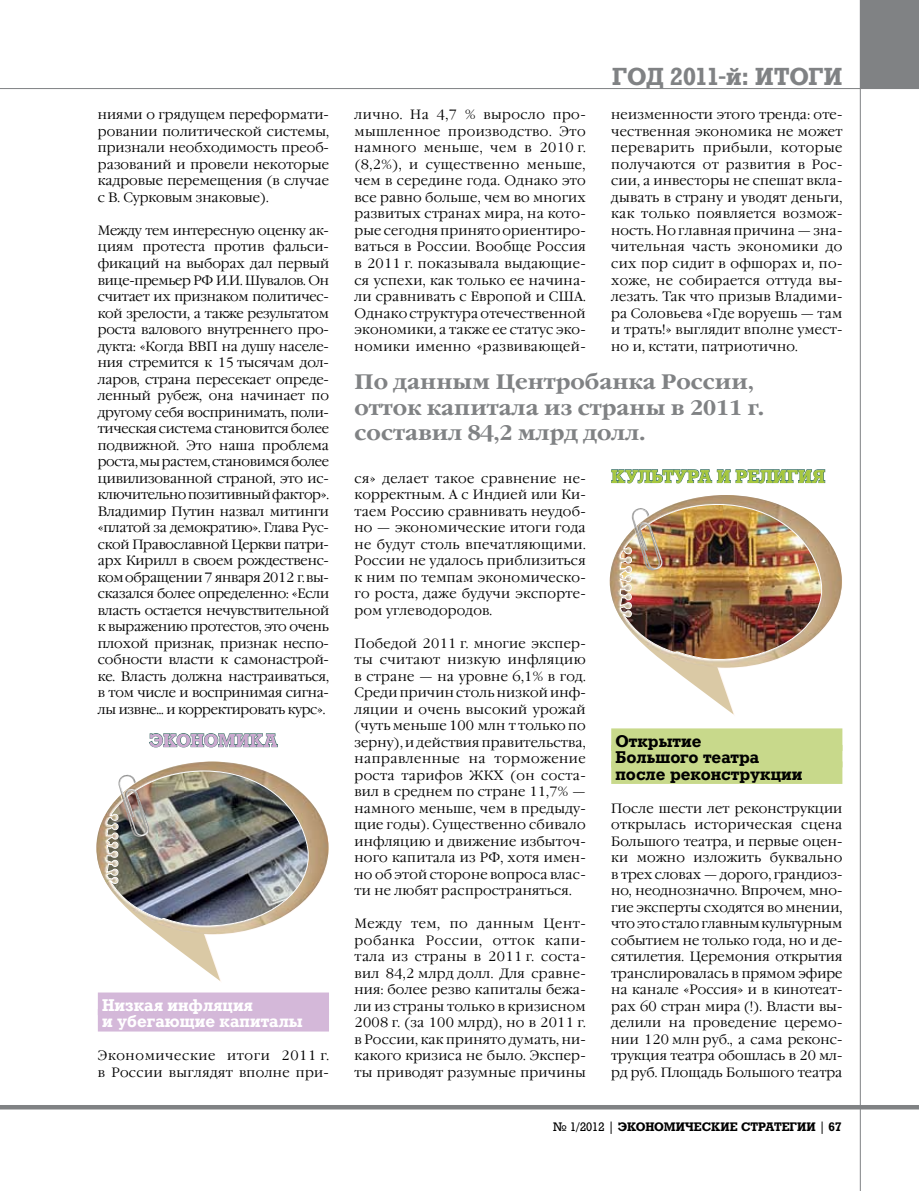
<style>
.page{position:relative;width:919px;height:1191px;background:#fff}
.page>*{position:absolute;margin:0;border:0;box-sizing:border-box;transform-origin:0 0}
.t1{font:700 24px "Rodeo";color:#808284}
.t2{font:700 21px/25.5px "Garamond C";color:#808284}
.t3{font:700 18px "Rodeo";color:#a6c73f}
.t4{font:700 18px "Rodeo";color:#cba8cf}
.t5{font:700 16.5px/16.5px "Rodeo";color:#000}
.t6{font:700 16.5px/16.5px "Rodeo";color:#fff}
.t7{font:300 13.5px/16.5px "Garamond C";letter-spacing:.015em;color:#000;text-align:justify}
.t8{font:300 13.5px/16.5px "Garamond C";letter-spacing:.04em;color:#000}
.t9{font:700 12px "Rodeo";color:#000}
.s1{font-weight:400}
</style>
<div class="page">
<div style="left:859px;top:0;width:59px;height:89px;background:#808284"></div>
<hr style="left:0;top:88px;width:918px;height:1px;background:#808284">
<hr style="left:859px;top:0;width:1px;height:1191px;background:#808284">
<hr style="left:0;top:1105px;width:918px;height:4px;background:#808284">
<div style="left:98px;top:992px;width:231px;height:23px;background:#d4b8d9"></div>
<div style="left:98px;top:1009px;width:231px;height:22px;background:#d4b8d9"></div>
<svg style="left:149px;top:733px;width:129px;height:14px"></svg>
<div style="left:611px;top:728px;width:231px;height:23px;background:#c8d98b"></div>
<div style="left:611px;top:745px;width:231px;height:22px;background:#c8d98b"></div>
<div style="left:611px;top:761px;width:231px;height:23px;background:#c8d98b"></div>
<svg style="left:611px;top:469px;width:214px;height:14px"></svg>
<svg style="left:158px;top:806px;width:170px;height:175px"></svg>
<img style="left:96px;top:761px;width:214px;height:173px">
<img style="left:106px;top:768px;width:208px;height:159px">
<img style="left:118px;top:774px;width:31px;height:62px">
<svg style="left:671px;top:539px;width:170px;height:175px"></svg>
<img style="left:610px;top:495px;width:213px;height:172px">
<img style="left:619px;top:502px;width:208px;height:158px">
<img style="left:631px;top:508px;width:31px;height:62px">
<p class="t7" style="left:98px;top:107px;width:233px">ниями о грядущем переформати&shy;ровании политической системы, признали необходимость преоб&shy;разований и провели некоторые кадровые перемещения (в случае с В. Сурковым знаковые).</p>
<p class="t7" style="left:98px;top:223px;width:233px">Между тем интересную оценку ак&shy;циям протеста против фальси&shy;фикаций на выборах дал первый вице-премьер РФ И.И. Шувалов. Он считает их признаком политичес&shy;кой зрелости, а также результатом роста валового внутреннего про&shy;дукта: «Когда ВВП на душу населе&shy;ния стремится к 15 тысячам дол&shy;ларов, страна пересекает опреде&shy;ленный рубеж, она начинает по другому себя воспринимать, поли&shy;тическая система становится более подвижной. Это наша проблема роста, мы растем, становимся более цивилизованной страной, это ис&shy;ключительно позитивный фактор».<br>Владимир Путин назвал митинги «платой за демократию». Глава Рус&shy;ской Православной Церкви патри&shy;арх Кирилл в своем рождественс&shy;ком обращении 7 января 2012 г. вы&shy;сказался более определенно: «Если власть остается нечувствительной к выражению протестов, это очень плохой признак, признак неспо&shy;собности власти к самонастрой&shy;ке. Власть должна настраиваться, в том числе и воспринимая сигна&shy;лы извне... и корректировать курс».</p>
<h3 class="t4" style="left:149px;top:729px;width:30px">Экономика</h3>
<p class="t6" style="left:102px;top:996px;width:202px">низкая инфляция<br>и убегающие капиталы</p>
<p class="t8" style="left:98px;top:1048px;width:233px">Экономические итоги 2011 г. в России выглядят вполне при-</p>
<p class="t7" style="left:354px;top:107px;width:233px">лично. На 4,7 % выросло про&shy;мышленное производство. Это намного меньше, чем в 2010 г. (8,2%), и существенно меньше, чем в середине года. Однако это все равно больше, чем во многих развитых странах мира, на кото&shy;рые сегодня принято ориентиро&shy;ваться в России. Вообще Россия в 2011 г. показывала выдающие&shy;ся успехи, как только ее начина&shy;ли сравнивать с Европой и США.<br>Однако структура отечественной экономики, а также ее статус эко&shy;номики именно «развивающей-</p>
<h1 class="t1" style="left:612px;top:62px;width:162px">год 2011-й: итоги</h1>
<p class="t7" style="left:611px;top:107px;width:233px">неизменности этого тренда: оте&shy;чественная экономика не может переварить прибыли, которые получаются от развития в Рос&shy;сии, а инвесторы не спешат вкла&shy;дывать в страну и уводят деньги, как только появляется возмож&shy;ность. Но главная причина — зна&shy;чительная часть экономики до сих пор сидит в офшорах и, по&shy;хоже, не собирается оттуда вы&shy;лезать. Так что призыв Владими&shy;ра Соловьева «Где воруешь — там и трать!» выглядит вполне умест&shy;но и, кстати, патриотично.</p>
<h2 class="t2" style="left:354px;top:370px;width:411px">По данным Центробанка России, отток капитала из страны в 2011 г. составил 84,2 млрд долл.</h2>
<p class="t7" style="left:354px;top:470px;width:233px">ся» делает такое сравнение не&shy;корректным. А с Индией или Ки&shy;таем Россию сравнивать неудоб&shy;но — экономические итоги года не будут столь впечатляющими.<br>России не удалось приблизиться к ним по темпам экономическо&shy;го роста, даже будучи экспорте&shy;ром углеводородов.</p>
<p class="t7" style="left:354px;top:635px;width:233px">Победой 2011 г. многие экспер&shy;ты считают низкую инфляцию в стране — на уровне 6,1% в год.<br>Среди причин столь низкой инф&shy;ляции и очень высокий урожай (чуть меньше 100 млн т только по зерну), и действия правительства, направленные на торможение роста тарифов ЖКХ (он соста&shy;вил в среднем по стране 11,7% — намного меньше, чем в предыду&shy;щие годы). Существенно сбивало инфляцию и движение избыточ&shy;ного капитала из РФ, хотя имен&shy;но об этой стороне вопроса влас&shy;ти не любят распространяться.</p>
<p class="t7" style="left:354px;top:916px;width:233px">Между тем, по данным Цент&shy;робанка России, отток капи&shy;тала из страны в 2011 г. соста&shy;вил 84,2 млрд долл. Для сравне&shy;ния: более резво капиталы бежа&shy;ли из страны только в кризисном 2008 г. (за 100 млрд), но в 2011 г. в России, как принято думать, ни&shy;какого кризиса не было. Экспер&shy;ты приводят разумные причины</p>
<h3 class="t3" style="left:611px;top:465px;width:138px">Культура и религи</h3>
<h3 class="t3" style="left:811px;top:465px;width:15px">я</h3>
<p class="t5" style="left:615px;top:732px;width:188px">открытие<br>Большого театра после реконструкции</p>
<p class="t7" style="left:611px;top:800px;width:233px">После шести лет реконструкции открылась историческая сцена Большого театра, и первые оцен&shy;ки можно изложить буквально в трех словах — дорого, грандиоз&shy;но, неоднозначно. Впрочем, мно&shy;гие эксперты сходятся во мнении, что это стало главным культурным событием не только года, но и де&shy;сятилетия. Церемония открытия транслировалась в прямом эфире на канале «Россия» и в кинотеат&shy;рах 60 стран мира (!). Власти вы&shy;делили на проведение церемо&shy;нии 120 млн руб., а сама реконс&shy;трукция театра обошлась в 20 мл&shy;рд руб. Площадь Большого театра</p>
<p class="t9" style="left:553px;top:1119px;width:290px"><span class="s1">№ 1/2012 |</span> ЭКОНОМИЧЕСКИЕ СТРАТЕГИИ <span class="s1">|</span> 67</p>
</div>
